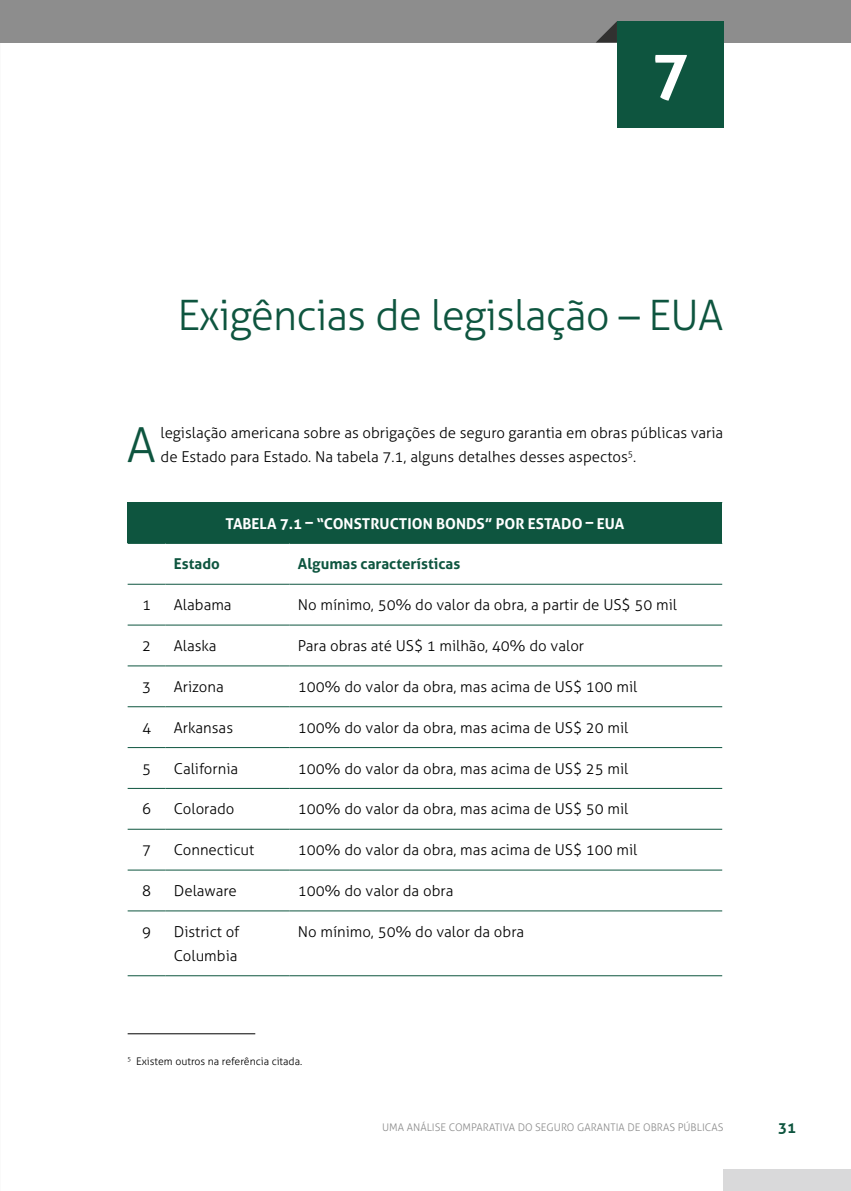
<style>
.page{position:relative;width:851px;height:1191px;background:#fff}
.page>*{position:absolute;margin:0;border:0;box-sizing:border-box;transform-origin:0 0}
.t1{font:700 63px "Aller";color:#fff}
.t2{font:300 48.3px "Aller";color:#0e553f}
.t3{font:300 42px "Aller";letter-spacing:-.02em;color:#0e553f}
.t4{font:300 15px/24px "Aller";color:#000}
.t5{font:700 15px "Aller";color:#fff}
.t6{font:700 15px "Aller";color:#0e553f}
.t7{font:300 10.5px "Aller";color:#8d8d8d}
.t8{font:300 10.5px "Aller";color:#000}
</style>
<div class="page">
<div style="left:723px;top:1169px;width:127px;height:22px;background:#d9d9da"></div>
<div style="left:0;top:0;width:850px;height:43px;background:#8d8d8d"></div>
<svg style="left:596px;top:21px;width:21px;height:22px"></svg>
<div style="left:617px;top:21px;width:106px;height:107px;background:#0e553f"></div>
<div style="left:128px;top:502px;width:594px;height:41px;background:#0e553f"></div>
<hr style="left:128px;top:543px;width:37px;height:1px;background:#0e553f">
<hr style="left:165px;top:543px;width:124px;height:1px;background:#0e553f">
<hr style="left:289px;top:543px;width:433px;height:1px;background:#0e553f">
<hr style="left:128px;top:584px;width:37px;height:1px;background:#0e553f">
<hr style="left:165px;top:584px;width:124px;height:1px;background:#0e553f">
<hr style="left:289px;top:584px;width:433px;height:1px;background:#0e553f">
<hr style="left:128px;top:624px;width:37px;height:1px;background:#0e553f">
<hr style="left:165px;top:624px;width:124px;height:1px;background:#0e553f">
<hr style="left:289px;top:624px;width:433px;height:1px;background:#0e553f">
<hr style="left:128px;top:665px;width:37px;height:1px;background:#0e553f">
<hr style="left:165px;top:665px;width:124px;height:1px;background:#0e553f">
<hr style="left:289px;top:665px;width:433px;height:1px;background:#0e553f">
<hr style="left:128px;top:706px;width:37px;height:1px;background:#0e553f">
<hr style="left:165px;top:706px;width:124px;height:1px;background:#0e553f">
<hr style="left:289px;top:706px;width:433px;height:1px;background:#0e553f">
<hr style="left:128px;top:747px;width:37px;height:1px;background:#0e553f">
<hr style="left:165px;top:747px;width:124px;height:1px;background:#0e553f">
<hr style="left:289px;top:747px;width:433px;height:1px;background:#0e553f">
<hr style="left:128px;top:788px;width:37px;height:1px;background:#0e553f">
<hr style="left:165px;top:788px;width:124px;height:1px;background:#0e553f">
<hr style="left:289px;top:788px;width:433px;height:1px;background:#0e553f">
<hr style="left:128px;top:829px;width:37px;height:1px;background:#0e553f">
<hr style="left:165px;top:829px;width:124px;height:1px;background:#0e553f">
<hr style="left:289px;top:829px;width:433px;height:1px;background:#0e553f">
<hr style="left:128px;top:869px;width:37px;height:1px;background:#0e553f">
<hr style="left:165px;top:869px;width:124px;height:1px;background:#0e553f">
<hr style="left:289px;top:869px;width:433px;height:1px;background:#0e553f">
<hr style="left:128px;top:910px;width:37px;height:1px;background:#0e553f">
<hr style="left:165px;top:910px;width:124px;height:1px;background:#0e553f">
<hr style="left:289px;top:910px;width:433px;height:1px;background:#0e553f">
<hr style="left:128px;top:975px;width:37px;height:1px;background:#0e553f">
<hr style="left:165px;top:975px;width:124px;height:1px;background:#0e553f">
<hr style="left:289px;top:975px;width:433px;height:1px;background:#0e553f">
<hr style="left:128px;top:1033px;width:127px;height:1px;background:#000">
<h1 class="t1" style="left:651px;top:35px;width:39px">7</h1>
<h3 class="t3" style="left:177px;top:290px;width:547px">Exigências de legislação – EUA</h3>
<h2 class="t2" style="left:127px;top:416px;width:31px">A</h2>
<p class="t4" style="left:160px;top:421px;width:564px">legislação americana sobre as obrigações de seguro garantia em obras públicas varia de Estado para Estado. Na tabela 7.1, alguns detalhes desses aspectos<sup>5</sup>.</p>
<p class="t5" style="left:225px;top:514px;width:400px">TABELA 7.1 – “CONSTRUCTION BONDS” POR ESTADO – EUA</p>
<p class="t6" style="left:174px;top:555px;width:47px">Estado</p>
<p class="t6" style="left:298px;top:555px;width:164px">Algumas características</p>
<p class="t4" style="left:142px;top:593px;width:10px">1</p>
<p class="t4" style="left:174px;top:593px;width:59px">Alabama</p>
<p class="t4" style="left:298px;top:593px;width:380px">No mínimo, 50% do valor da obra, a partir de US$ 50 mil</p>
<p class="t4" style="left:142px;top:633px;width:10px">2</p>
<p class="t4" style="left:174px;top:633px;width:44px">Alaska</p>
<p class="t4" style="left:298px;top:633px;width:288px">Para obras até US$ 1 milhão, 40% do valor</p>
<p class="t4" style="left:142px;top:674px;width:10px">3</p>
<p class="t4" style="left:174px;top:674px;width:51px">Arizona</p>
<p class="t4" style="left:298px;top:674px;width:341px">100% do valor da obra, mas acima de US$ 100 mil</p>
<p class="t4" style="left:142px;top:715px;width:10px">4</p>
<p class="t4" style="left:174px;top:715px;width:61px">Arkansas</p>
<p class="t4" style="left:298px;top:715px;width:332px">100% do valor da obra, mas acima de US$ 20 mil</p>
<p class="t4" style="left:142px;top:756px;width:10px">5</p>
<p class="t4" style="left:174px;top:756px;width:66px">California</p>
<p class="t4" style="left:298px;top:756px;width:332px">100% do valor da obra, mas acima de US$ 25 mil</p>
<p class="t4" style="left:142px;top:797px;width:10px">6</p>
<p class="t4" style="left:174px;top:797px;width:62px">Colorado</p>
<p class="t4" style="left:298px;top:797px;width:332px">100% do valor da obra, mas acima de US$ 50 mil</p>
<p class="t4" style="left:142px;top:838px;width:10px">7</p>
<p class="t4" style="left:174px;top:838px;width:82px">Connecticut</p>
<p class="t4" style="left:298px;top:838px;width:341px">100% do valor da obra, mas acima de US$ 100 mil</p>
<p class="t4" style="left:142px;top:878px;width:10px">8</p>
<p class="t4" style="left:174px;top:878px;width:64px">Delaware</p>
<p class="t4" style="left:298px;top:878px;width:157px">100% do valor da obra</p>
<p class="t4" style="left:142px;top:919px;width:10px">9</p>
<p class="t4" style="left:174px;top:919px;width:67px">District of<br>Columbia</p>
<p class="t4" style="left:298px;top:919px;width:228px">No mínimo, 50% do valor da obra</p>
<p class="t8" style="left:128px;top:1054px;width:176px"><sup>5</sup> Existem outros na referência citada.</p>
<p class="t7" style="left:382px;top:1121px;width:342px">UMA ANÁLISE COMPARATIVA DO SEGURO GARANTIA DE OBRAS PÚBLICAS</p>
<p class="t6" style="left:778px;top:1118px;width:19px">31</p>
</div>
